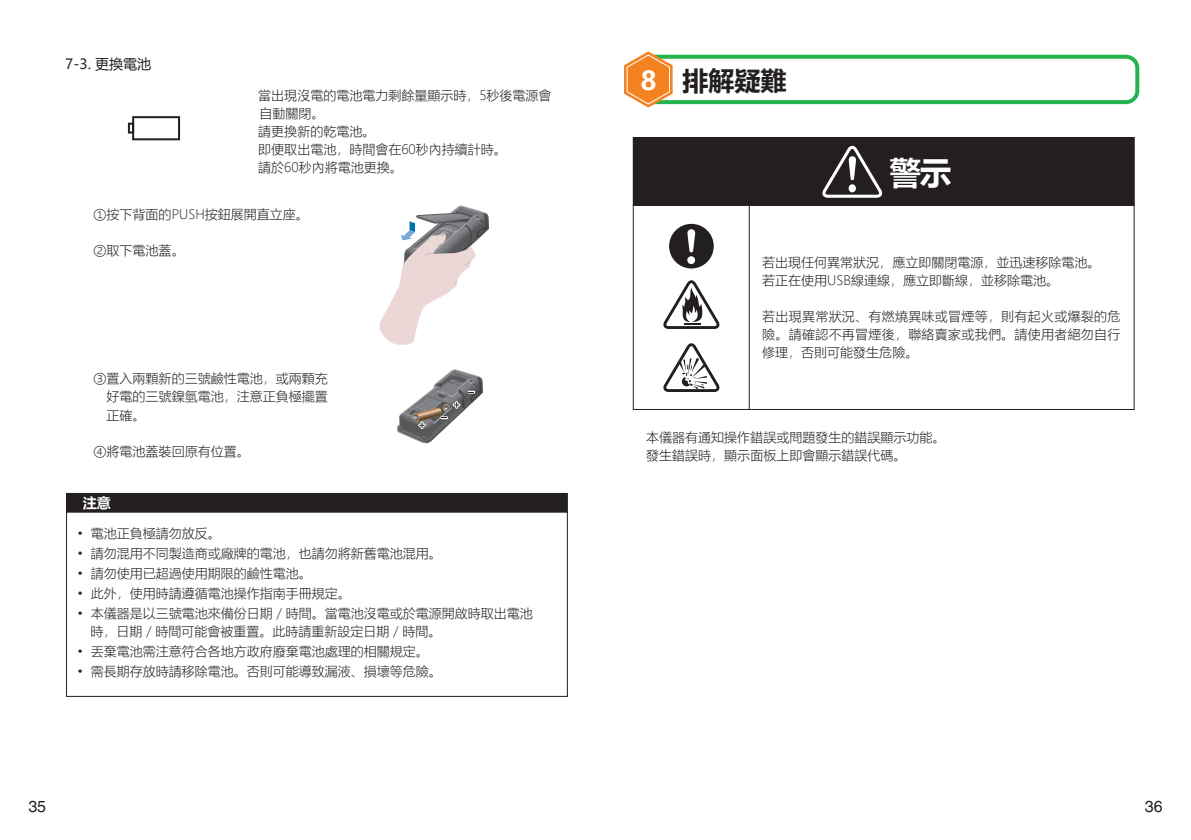
<style>
.page{position:relative;width:1191px;height:840px;background:#fff}
.page>*{position:absolute;margin:0;border:0;box-sizing:border-box;transform-origin:0 0}
.t1{font:700 31.6px "Microsoft Ya Hei";color:#fff}
.t2{font:700 26px "Microsoft Ya Hei";color:#231f20}
.t3{font:16px "Helvetica";color:#231f20}
.t4{font:14px "Microsoft Ya Hei";color:#231f20}
.t5{font:700 14px "Microsoft Ya Hei";color:#fff}
.t6{font:300 13px/18px "Microsoft Ya Hei";color:#231f20}
.s1{color:#fff}
</style>
<div class="page">
<svg style="left:624px;top:51px;width:516px;height:56px"></svg>
<hr style="left:749px;top:205px;width:1px;height:204px;background:#231f20">
<svg style="left:663px;top:280px;width:56px;height:49px"></svg>
<svg style="left:663px;top:343px;width:56px;height:49px"></svg>
<div style="left:669px;top:224px;width:44px;height:44px;background:#231f20;border-radius:50%"></div>
<div style="left:687px;top:256px;width:8px;height:8px;background:#fff;border-radius:50%"></div>
<svg style="left:687px;top:229px;width:8px;height:24px"></svg>
<div style="left:633px;top:137px;width:501px;height:68px;background:#231f20"></div>
<div style="left:633px;top:137px;width:501px;height:69px;border:1px solid #231f20"></div>
<svg style="left:822px;top:146px;width:60px;height:52px"></svg>
<div style="left:66px;top:511px;width:502px;height:185px;border:1px solid #231f20"></div>
<div style="left:67px;top:493px;width:500px;height:18px;background:#231f20"></div>
<div style="left:66px;top:493px;width:502px;height:19px;border:1px solid #231f20"></div>
<div style="left:132px;top:116px;width:48px;height:24px;border:2px solid #231f20"></div>
<div style="left:128px;top:123px;width:6px;height:10px;border:2px solid #231f20"></div>
<svg style="left:397px;top:369px;width:86px;height:74px"></svg>
<svg style="left:379px;top:206px;width:110px;height:139px"></svg>
<p class="t4" style="left:65px;top:55px;width:87px">7-3. 更換電池</p>
<p class="t6" style="left:258px;top:86px;width:295px">當出現沒電的電池電力剩餘量顯示時，5秒後電源會自動關閉。<br>請更換新的乾電池。<br>即便取出電池，時間會在60秒內持續計時。<br>請於60秒內將電池更換。</p>
<p class="t6" style="left:94px;top:205px;width:217px">①按下背面的PUSH按鈕展開直立座。</p>
<p class="t6" style="left:94px;top:241px;width:92px">②取下電池蓋。</p>
<p class="t6" style="left:107px;top:369px;width:223px;text-align:justify;text-indent:-13px">③置入兩顆新的三號鹼性電池，或兩顆充好電的三號鎳氫電池，注意正負極擺置正確。</p>
<p class="t6" style="left:94px;top:441px;width:157px">④將電池蓋裝回原有位置。</p>
<p class="t5" style="left:69px;top:492px;width:43px">　注意</p>
<p class="t6" style="left:77px;top:523px;width:145px">• 電池正負極請勿放反。</p>
<p class="t6" style="left:77px;top:543px;width:366px">• 請勿混用不同製造商或廠牌的電池，也請勿將新舊電池混用。</p>
<p class="t6" style="left:77px;top:563px;width:236px">• 請勿使用已超過使用期限的鹼性電池。</p>
<p class="t6" style="left:77px;top:583px;width:275px">• 此外，使用時請遵循電池操作指南手冊規定。</p>
<p class="t6" style="left:90px;top:603px;width:444px;text-indent:-13px">• 本儀器是以三號電池來備份日期／時間。當電池沒電或於電源開啟時取出電池時，日期／時間可能會被重置。此時請重新設定日期／時間。</p>
<p class="t6" style="left:77px;top:641px;width:353px">• 丟棄電池需注意符合各地方政府廢棄電池處理的相關規定。</p>
<p class="t6" style="left:77px;top:661px;width:366px">• 需長期存放時請移除電池。否則可能導致漏液、損壞等危險。</p>
<h2 class="t2" style="left:640px;top:62px;width:148px"><span class="s1">8　</span>排解疑難</h2>
<h1 class="t1" style="left:889px;top:151px;width:63px">警示</h1>
<p class="t6" style="left:762px;top:252px;width:339px">若出現任何異常狀況，應立即關閉電源，並迅速移除電池。若正在使用USB線連線，應立即斷線，並移除電池。</p>
<p class="t6" style="left:762px;top:306px;width:360px;text-align:justify">若出現異常狀況、有燃燒異味或冒煙等，則有起火或爆裂的危險。請確認不再冒煙後，聯絡賣家或我們。請使用者絕勿自行修理，否則可能發生危險。</p>
<p class="t6" style="left:633px;top:427px;width:313px">　本儀器有通知操作錯誤或問題發生的錯誤顯示功能。　發生錯誤時，顯示面板上即會顯示錯誤代碼。</p>
<p class="t3" style="left:28px;top:796px;width:19px">35</p>
<p class="t3" style="left:1144px;top:796px;width:19px">36</p>
</div>
